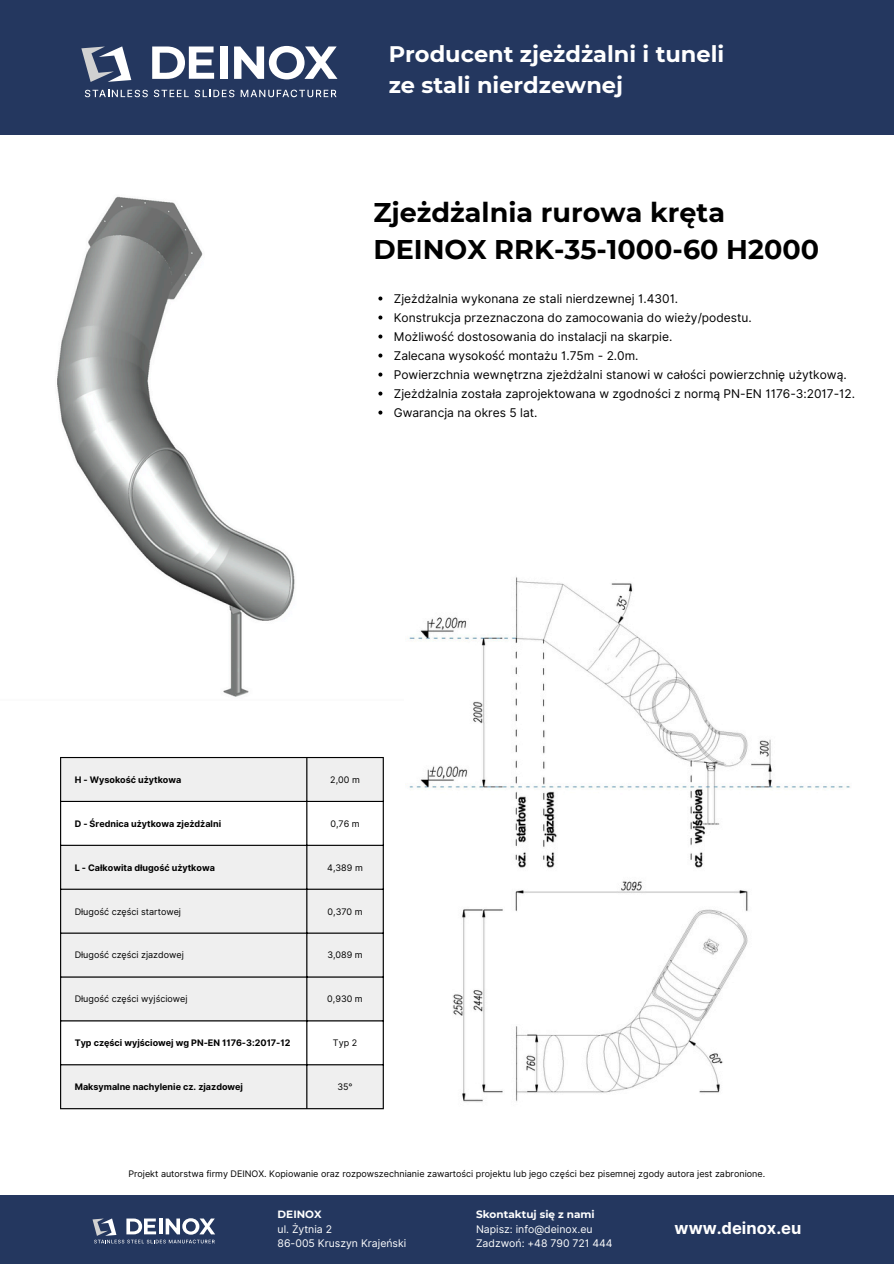
<style>
.page{position:relative;width:894px;height:1264px;background:#fff}
.page>*{position:absolute;margin:0;border:0;box-sizing:border-box;transform-origin:0 0}
.t1{font:700 27px/37.2px "Montserrat";color:#000}
.t2{font:700 22.5px/30.3px "Montserrat";color:#fff}
.t3{font:700 16.5px "Inter";color:#fff}
.t4{font:12px "Inter";color:#000}
.t5{font:10.5px/14.4px "Inter";color:#fff}
.t6{font:9px "Inter";color:#000}
.t7{font:700 9px "Inter";color:#000}
.s1{font-family:"Montserrat";font-weight:700}
</style>
<div class="page">
<img style="left:311px;top:577px;width:540px;height:533px">
<div style="left:0;top:1195px;width:893px;height:68px;background:#24375f"></div>
<div style="left:0;top:0;width:893px;height:134px;background:#24375f"></div>
<svg style="left:92px;top:1218px;width:123px;height:25px"></svg>
<svg style="left:81px;top:46px;width:50px;height:36px"></svg>
<svg style="left:152px;top:46px;width:62px;height:33px"></svg>
<div style="left:220px;top:46px;width:8px;height:33px;background:#fff"></div>
<svg style="left:234px;top:46px;width:103px;height:33px"></svg>
<svg style="left:85px;top:90px;width:63px;height:7px"></svg>
<svg style="left:154px;top:90px;width:80px;height:7px"></svg>
<svg style="left:240px;top:90px;width:96px;height:7px"></svg>
<svg style="left:61px;top:758px;width:321px;height:350px;fill:#efefef"></svg>
<hr style="left:60px;top:758px;width:1px;height:350px;background:#000">
<hr style="left:306px;top:758px;width:1px;height:350px;background:#000">
<hr style="left:382px;top:758px;width:2px;height:350px;background:#000">
<hr style="left:60px;top:757px;width:324px;height:1px;background:#000">
<hr style="left:60px;top:800px;width:324px;height:2px;background:#000">
<hr style="left:60px;top:844px;width:324px;height:1px;background:#000">
<hr style="left:60px;top:888px;width:324px;height:1px;background:#000">
<hr style="left:60px;top:932px;width:324px;height:1px;background:#000">
<hr style="left:60px;top:976px;width:324px;height:1px;background:#000">
<hr style="left:60px;top:1020px;width:324px;height:1px;background:#000">
<hr style="left:60px;top:1064px;width:324px;height:1px;background:#000">
<hr style="left:60px;top:1108px;width:324px;height:1px;background:#000">
<img style="left:57px;top:196px;width:346px;height:504px">
<svg style="left:378px;top:296px;width:4px;height:4px"></svg>
<svg style="left:378px;top:315px;width:4px;height:4px"></svg>
<svg style="left:378px;top:334px;width:4px;height:4px"></svg>
<svg style="left:378px;top:353px;width:4px;height:4px"></svg>
<svg style="left:378px;top:372px;width:4px;height:4px"></svg>
<svg style="left:378px;top:391px;width:4px;height:4px"></svg>
<svg style="left:378px;top:410px;width:4px;height:4px"></svg>
<h5 class="t2" style="left:388px;top:39px;width:337px">Producent zjeżdżalni i tuneli ze stali nierdzewnej</h5>
<p class="t1" style="left:373px;top:194px;width:447px">Zjeżdżalnia rurowa kręta<br>DEINOX RRK-35-1000-60 H2000</p>
<p class="t4" style="left:393px;top:291px;width:286px">Zjeżdżalnia wykonana ze stali nierdzewnej 1.4301.</p>
<p class="t4" style="left:393px;top:310px;width:359px">Konstrukcja przeznaczona do zamocowania do wieży/podestu.</p>
<p class="t4" style="left:393px;top:329px;width:280px">Możliwość dostosowania do instalacji na skarpie.</p>
<p class="t4" style="left:393px;top:348px;width:246px">Zalecana wysokość montażu 1.75m - 2.0m.</p>
<p class="t4" style="left:393px;top:367px;width:454px">Powierzchnia wewnętrzna zjeżdżalni stanowi w całości powierzchnię użytkową.</p>
<p class="t4" style="left:393px;top:386px;width:462px">Zjeżdżalnia została zaprojektowana w zgodności z normą PN-EN 1176-3:2017-12.</p>
<p class="t4" style="left:393px;top:405px;width:145px">Gwarancja na okres 5 lat.</p>
<h2 class="t7" style="left:75px;top:774px;width:108px">H - Wysokość użytkowa</h2>
<p class="t6" style="left:330px;top:774px;width:31px">2,00 m</p>
<h1 class="t7" style="left:75px;top:818px;width:148px">D - Średnica użytkowa zjeżdżalni</h1>
<p class="t6" style="left:330px;top:818px;width:31px">0,76 m</p>
<p class="t7" style="left:75px;top:862px;width:142px">L - Całkowita długość użytkowa</p>
<p class="t6" style="left:327px;top:862px;width:37px">4,389 m</p>
<p class="t6" style="left:75px;top:905px;width:108px">Długość części startowej</p>
<p class="t6" style="left:327px;top:905px;width:36px">0,370 m</p>
<p class="t6" style="left:75px;top:949px;width:111px">Długość części zjazdowej</p>
<p class="t6" style="left:327px;top:949px;width:37px">3,089 m</p>
<p class="t6" style="left:75px;top:993px;width:114px">Długość części wyjściowej</p>
<p class="t6" style="left:327px;top:993px;width:37px">0,930 m</p>
<p class="t7" style="left:75px;top:1037px;width:217px">Typ części wyjściowej wg PN-EN 1176-3:2017-12</p>
<p class="t6" style="left:333px;top:1037px;width:26px">Typ 2</p>
<p class="t7" style="left:75px;top:1081px;width:170px">Maksymalne nachylenie cz. zjazdowej</p>
<p class="t6" style="left:337px;top:1081px;width:17px">35°</p>
<p class="t6" style="left:128px;top:1168px;width:638px">Projekt autorstwa firmy DEINOX. Kopiowanie oraz rozpowszechnianie zawartości projektu lub jego części bez pisemnej zgody autora jest zabronione.</p>
<p class="t5" style="left:277px;top:1206px;width:130px"><span class="s1">DEINOX<br></span>ul. Żytnia 2<br>86-005 Kruszyn Krajeński</p>
<p class="t5" style="left:476px;top:1206px;width:138px"><span class="s1">Skontaktuj się z nami<br></span>Napisz: info@deinox.eu<br>Zadzwoń: +48 790 721 444</p>
<p class="t3" style="left:674px;top:1217px;width:128px">www.deinox.eu</p>
</div>
